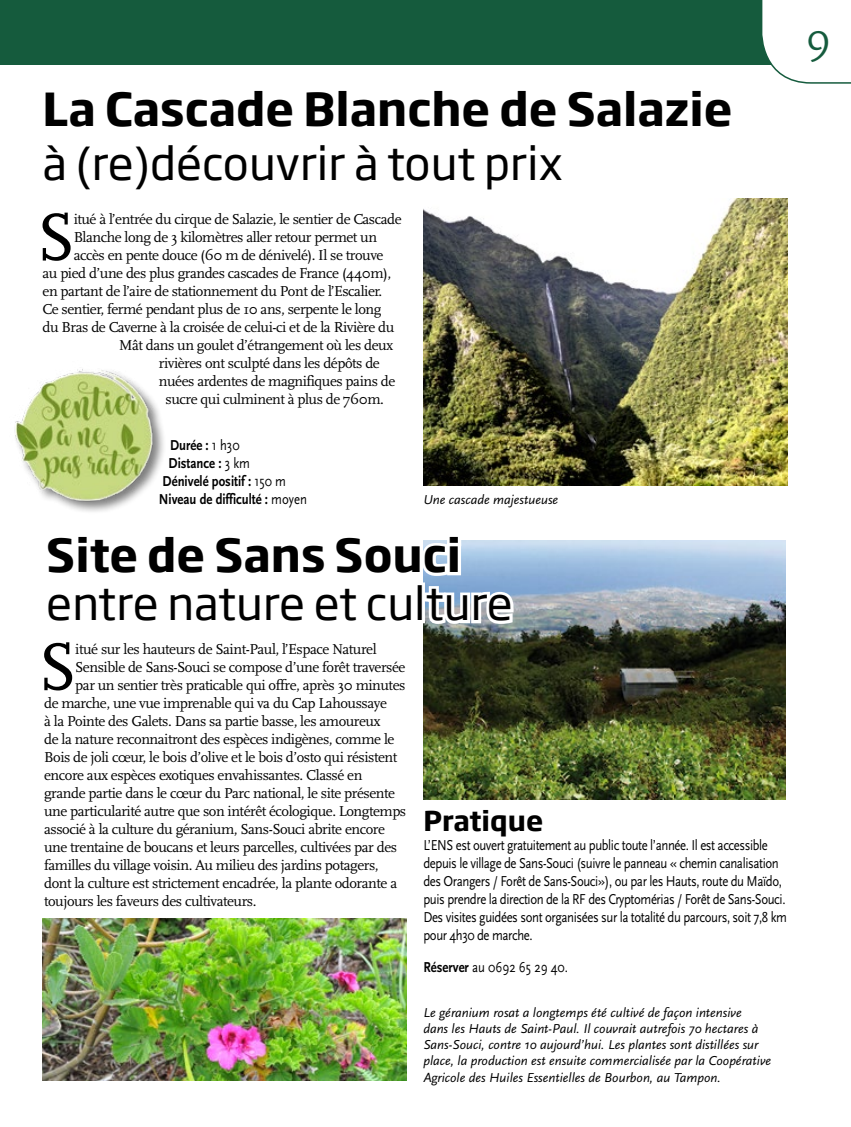
<style>
.page{position:relative;width:851px;height:1127px;background:#fff}
.page>*{position:absolute;margin:0;border:0;box-sizing:border-box;transform-origin:0 0}
.t1{font:69.6px "Scala";color:#000}
.t2{font:45px "Soho Gothic Pro";color:#000}
.t3{font:700 45px "Soho Gothic Pro";color:#000}
.t4{font:39px "Merriweather Sans";color:#155b3d}
.t5{font:700 27px "Soho Gothic Pro";color:#000}
.t6{font:15px "Scala";letter-spacing:-.03em;color:#000}
.t7{font:15px/18px "Scala Sans";letter-spacing:-.03em;color:#000;scale:.85 1}
.t8{font:700 15px "Scala Sans";color:#000;scale:.85 1}
.t9{font:15px "Scala Sans";color:#000;scale:.85 1}
.t10{font:italic 13.5px/16.2px "Scala Sans";color:#000}
.s1{font-weight:400}
.s2{font-weight:700}
</style>
<div class="page">
<div style="left:0;top:0;width:801px;height:64px;background:#155b3d"></div>
<svg style="left:760px;top:0;width:90px;height:84px"></svg>
<img style="left:423px;top:198px;width:364px;height:287px">
<div style="left:14px;top:367px;width:152px;height:147px;background:#000;opacity:.5"></div>
<img style="left:14px;top:367px;width:145px;height:142px">
<img style="left:43px;top:918px;width:363px;height:162px">
<img style="left:423px;top:541px;width:362px;height:258px">
<svg style="left:423px;top:540px;width:93px;height:87px"></svg>
<h2 class="t3" style="left:43px;top:73px;width:691px">La Cascade Blanche de Salazie</h2>
<h2 class="t2" style="left:43px;top:128px;width:521px">à (re)découvrir à tout prix</h2>
<h1 class="t1" style="left:37px;top:199px;width:41px">S</h1>
<p class="t6" style="left:74px;top:211px;width:329px">itué à l’entrée du cirque de Salazie, le sentier de Cascade</p>
<p class="t6" style="left:74px;top:229px;width:305px">Blanche long de 3 kilomètres aller retour permet un</p>
<p class="t6" style="left:74px;top:247px;width:311px">accès en pente douce (60 m de dénivelé). Il se trouve</p>
<p class="t6" style="left:43px;top:265px;width:350px">au pied d’une des plus grandes cascades de France (440m),</p>
<p class="t6" style="left:43px;top:283px;width:341px">en partant de l’aire de stationnement du Pont de l’Escalier.</p>
<p class="t6" style="left:43px;top:301px;width:340px">Ce sentier, fermé pendant plus de 10 ans, serpente le long</p>
<p class="t6" style="left:43px;top:319px;width:353px">du Bras de Caverne à la croisée de celui-ci et de la Rivière du</p>
<p class="t6" style="left:119px;top:337px;width:275px">Mât dans un goulet d’étrangement où les deux</p>
<p class="t6" style="left:159px;top:355px;width:222px">rivières ont sculpté dans les dépôts de</p>
<p class="t6" style="left:159px;top:373px;width:238px">nuées ardentes de magnifiques pains de</p>
<p class="t6" style="left:166px;top:391px;width:220px">sucre qui culminent à plus de 760m.</p>
<p class="t8" style="left:170px;top:437px;width:83px">Durée : <span class="s1">1 h30</span></p>
<p class="t8" style="left:169px;top:455px;width:97px">Distance : <span class="s1">3 km</span></p>
<p class="t8" style="left:163px;top:473px;width:147px">Dénivelé positif : <span class="s1">150 m</span></p>
<p class="t8" style="left:159px;top:491px;width:176px">Niveau de difficulté : <span class="s1">moyen</span></p>
<p class="t10" style="left:423px;top:492px;width:136px">Une cascade majestueuse</p>
<h2 class="t3" style="left:46px;top:520px;width:416px">Site de Sans Souci</h2>
<h2 class="t2" style="left:46px;top:569px;width:468px">entre nature et culture</h2>
<h1 class="t1" style="left:38px;top:629px;width:41px">S</h1>
<p class="t6" style="left:75px;top:640px;width:303px">itué sur les hauteurs de Saint-Paul, l’Espace Naturel</p>
<p class="t6" style="left:75px;top:658px;width:331px">Sensible de Sans-Souci se compose d’une forêt traversée</p>
<p class="t6" style="left:75px;top:676px;width:331px">par un sentier très praticable qui offre, après 30 minutes</p>
<p class="t6" style="left:44px;top:694px;width:344px">de marche, une vue imprenable qui va du Cap Lahoussaye</p>
<p class="t6" style="left:44px;top:712px;width:337px">à la Pointe des Galets. Dans sa partie basse, les amoureux</p>
<p class="t6" style="left:44px;top:730px;width:352px">de la nature reconnaitront des espèces indigènes, comme le</p>
<p class="t6" style="left:44px;top:748px;width:354px">Bois de joli cœur, le bois d’olive et le bois d’osto qui résistent</p>
<p class="t6" style="left:44px;top:766px;width:320px">encore aux espèces exotiques envahissantes. Classé en</p>
<p class="t6" style="left:44px;top:784px;width:352px">grande partie dans le cœur du Parc national, le site présente</p>
<p class="t6" style="left:44px;top:802px;width:363px">une particularité autre que son intérêt écologique. Longtemps</p>
<p class="t6" style="left:44px;top:820px;width:342px">associé à la culture du géranium, Sans-Souci abrite encore</p>
<p class="t6" style="left:44px;top:838px;width:354px">une trentaine de boucans et leurs parcelles, cultivées par des</p>
<p class="t6" style="left:44px;top:856px;width:336px">familles du village voisin. Au milieu des jardins potagers,</p>
<p class="t6" style="left:44px;top:874px;width:354px">dont la culture est strictement encadrée, la plante odorante a</p>
<p class="t6" style="left:44px;top:892px;width:214px">toujours les faveurs des cultivateurs.</p>
<h3 class="t5" style="left:423px;top:800px;width:121px">Pratique</h3>
<p class="t7" style="left:423px;top:836px;width:429px">L’ENS est ouvert gratuitement au public toute l’année. Il est accessible depuis le village de Sans-Souci (suivre le panneau « chemin canalisation des Orangers / Forêt de Sans-Souci»), ou par les Hauts, route du Maïdo, puis prendre la direction de la RF des Cryptomérias / Forêt de Sans-Souci.<br>Des visites guidées sont organisées sur la totalité du parcours, soit 7,8 km pour 4h30 de marche.</p>
<p class="t9" style="left:423px;top:959px;width:172px"><span class="s2">Réserver</span> au 0692 65 29 40.</p>
<p class="t10" style="left:423px;top:1004px;width:349px">Le géranium rosat a longtemps été cultivé de façon intensive<br>dans les Hauts de Saint-Paul. Il couvrait autrefois 70 hectares à Sans-Souci, contre 10 aujourd’hui. Les plantes sont distillées sur place, la production est ensuite commercialisée par la Coopérative Agricole des Huiles Essentielles de Bourbon, au Tampon.</p>
<h3 class="t4" style="left:805px;top:17px;width:28px">9</h3>
</div>
